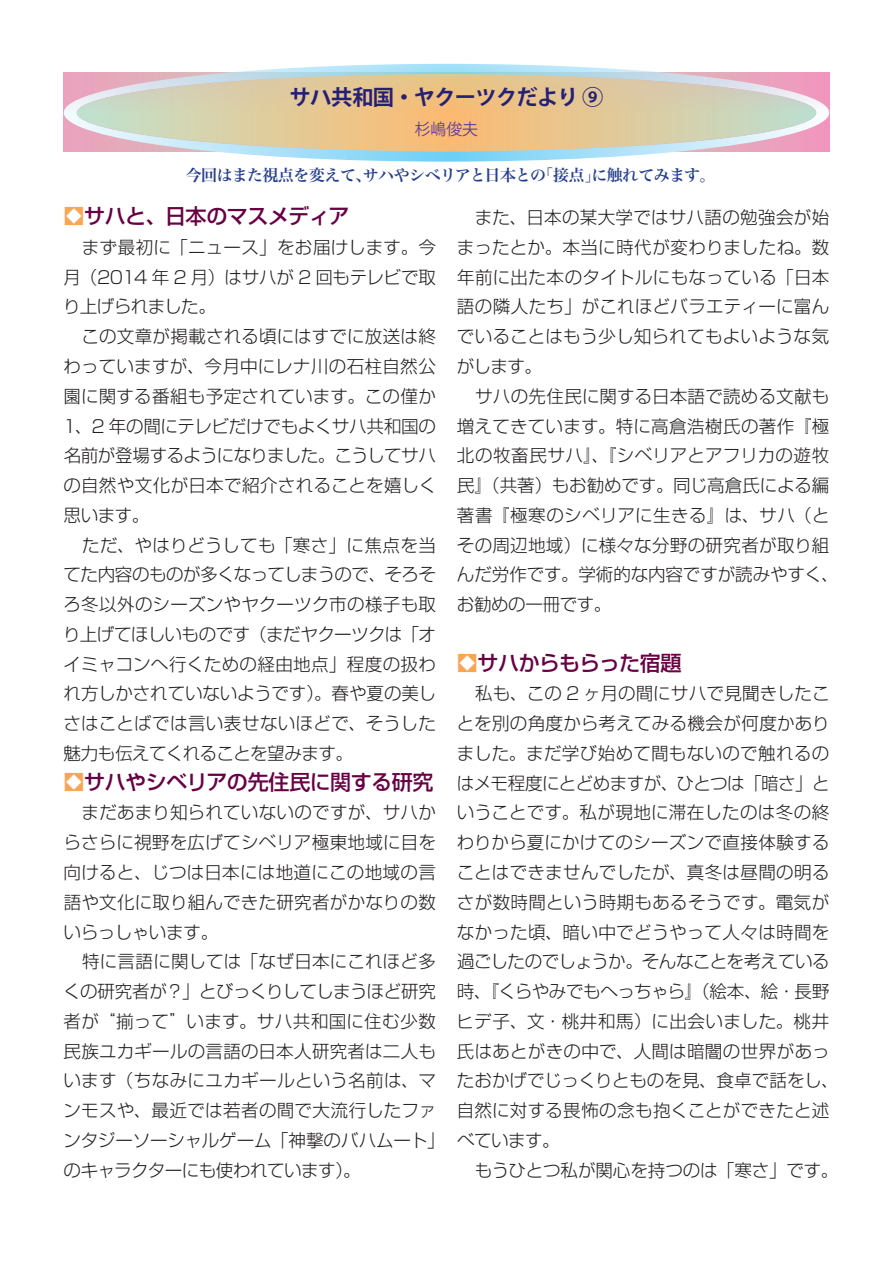
<style>
.page{position:relative;width:893px;height:1263px;background:#fff}
.page>*{position:absolute;margin:0;border:0;box-sizing:border-box;transform-origin:0 0}
.t1{font:700 21.3px "Koz Go Pro";letter-spacing:-.03em;color:#242076}
.t2{font:500 21px "Shin Go Pro";letter-spacing:-.025em;color:#680043}
.t3{font:300 17.55px/29.7px "Shin Go Pro";letter-spacing:.01em;color:#231f20}
.t4{font:15.9px "Hira Min Pro W6";letter-spacing:-.035em;color:#253f8e}
.t5{font:15.9px "Koz Go Pro";color:#634099}
.s1{color:#f9a654}
</style>
<div class="page">
<svg style="left:64px;top:64px;width:765px;height:98px"></svg>
<svg style="left:77px;top:74px;width:739px;height:77px;background:#e0c99a"></svg>
<p class="t1" style="left:289px;top:84px;width:315px">サハ共和国・ヤクーツクだより ⑨</p>
<p class="t5" style="left:415px;top:119px;width:65px">杉嶋俊夫</p>
<p class="t4" style="left:186px;top:161px;width:532px">今回はまた視点を変えて、サハやシベリアと日本との「接点」に触れてみます。</p>
<p class="t2" style="left:63px;top:199px;width:288px"><span class="s1">▪</span>サハと、日本のマスメディア</p>
<p class="t3" style="left:63px;top:230px;width:375px">　まず最初に「ニュース」をお届けします。今月（2014 年 2 月）はサハが 2 回もテレビで取り上げられました。<br>　この文章が掲載される頃にはすでに放送は終わっていますが、今月中にレナ川の石柱自然公園に関する番組も予定されています。この僅か<br>1、2 年の間にテレビだけでもよくサハ共和国の名前が登場するようになりました。こうしてサハの自然や文化が日本で紹介されることを嬉しく思います。<br>　ただ、やはりどうしても「寒さ」に焦点を当てた内容のものが多くなってしまうので、そろそろ冬以外のシーズンやヤクーツク市の様子も取り上げてほしいものです（まだヤクーツクは「オイミャコンへ行くための経由地点」程度の扱われ方しかされていないようです）。春や夏の美しさはことばでは言い表せないほどで、そうした魅力も伝えてくれることを望みます。</p>
<p class="t2" style="left:63px;top:764px;width:372px"><span class="s1">▪</span>サハやシベリアの先住民に関する研究</p>
<p class="t3" style="left:63px;top:796px;width:383px">　まだあまり知られていないのですが、サハからさらに視野を広げてシベリア極東地域に目を向けると、じつは日本には地道にこの地域の言語や文化に取り組んできた研究者がかなりの数いらっしゃいます。<br>　特に言語に関しては「なぜ日本にこれほど多くの研究者が？」とびっくりしてしまうほど研究者が“揃って”います。サハ共和国に住む少数民族ユカギールの言語の日本人研究者は二人もいます（ちなみにユカギールという名前は、マンモスや、最近では若者の間で大流行したファンタジーソーシャルゲーム「神撃のバハムート」のキャラクターにも使われています）。</p>
<p class="t3" style="left:457px;top:200px;width:383px">　また、日本の某大学ではサハ語の勉強会が始まったとか。本当に時代が変わりましたね。数年前に出た本のタイトルにもなっている「日本語の隣人たち」がこれほどバラエティーに富んでいることはもう少し知られてもよいような気がします。<br>　サハの先住民に関する日本語で読める文献も増えてきています。特に高倉浩樹氏の著作『極北の牧畜民サハ』、『シベリアとアフリカの遊牧民』（共著）もお勧めです。同じ高倉氏による編著書『極寒のシベリアに生きる』は、サハ（とその周辺地域）に様々な分野の研究者が取り組んだ労作です。学術的な内容ですが読みやすく、お勧めの一冊です。</p>
<p class="t2" style="left:457px;top:645px;width:226px"><span class="s1">▪</span>サハからもらった宿題</p>
<p class="t3" style="left:457px;top:677px;width:384px">　私も、この 2 ヶ月の間にサハで見聞きしたことを別の角度から考えてみる機会が何度かありました。まだ学び始めて間もないので触れるのはメモ程度にとどめますが、ひとつは「暗さ」ということです。私が現地に滞在したのは冬の終わりから夏にかけてのシーズンで直接体験することはできませんでしたが、真冬は昼間の明るさが数時間という時期もあるそうです。電気がなかった頃、暗い中でどうやって人々は時間を過ごしたのでしょうか。そんなことを考えている時、『くらやみでもへっちゃら』（絵本、絵・長野ヒデ子、文・桃井和馬）に出会いました。桃井氏はあとがきの中で、人間は暗闇の世界があったおかげでじっくりとものを見、食卓で話をし、自然に対する畏怖の念も抱くことができたと述べています。<br>　もうひとつ私が関心を持つのは「寒さ」です。</p>
</div>
